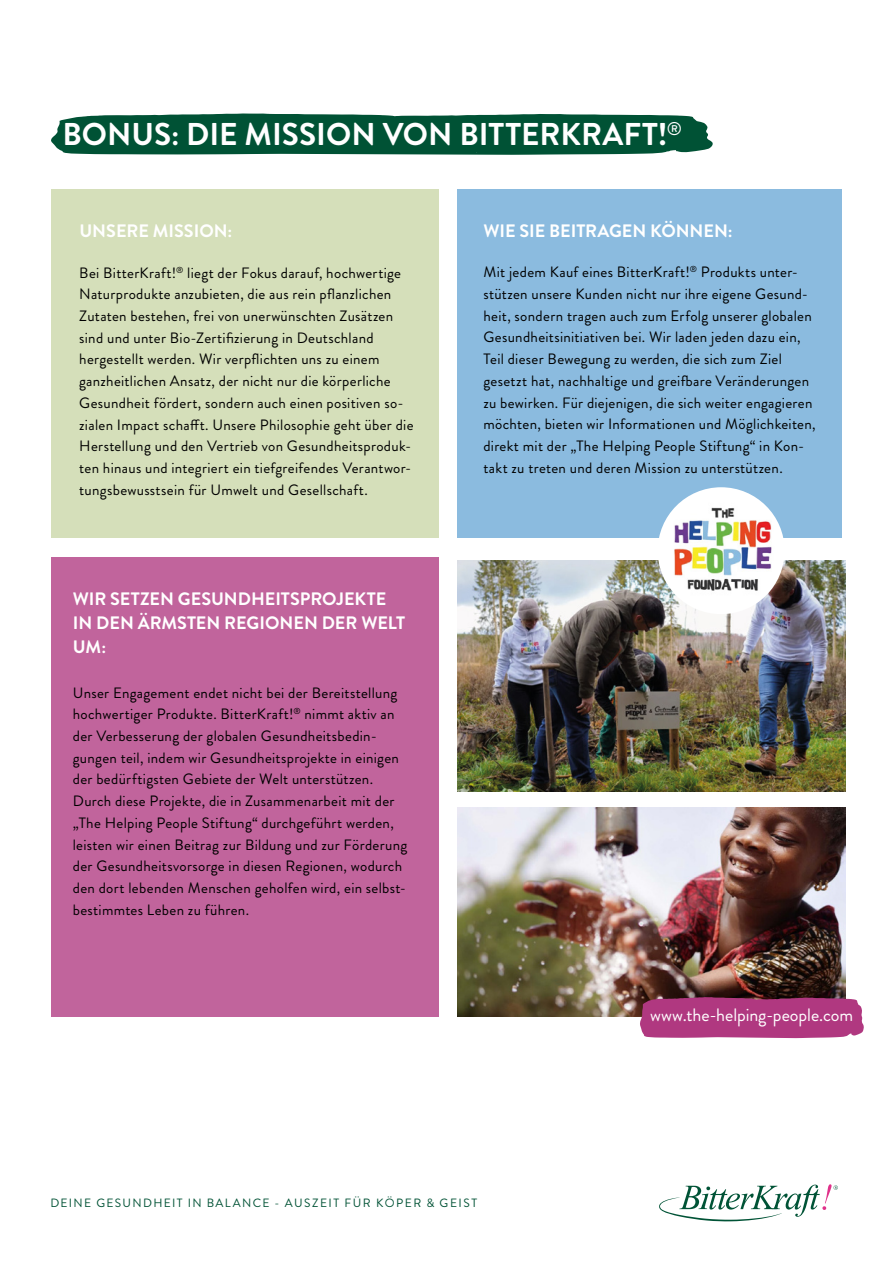
<style>
.page{position:relative;width:893px;height:1263px;background:#fff}
.page>*{position:absolute;margin:0;border:0;box-sizing:border-box;transform-origin:0 0}
.t1{font:700 31.5px "Brandon Grotesque";color:#fff}
.t2{font:700 18px/23.7px "Brandon Grotesque";color:#fff}
.t3{font:18px "Brandon Grotesque";color:#fff}
.t4{font:15px/21.8px "Brandon Grotesque";letter-spacing:.02em;color:#000}
.t5{font:12px "Brandon Grotesque";letter-spacing:.115em;color:#005235}
</style>
<div class="page">
<svg style="left:659px;top:1184px;width:179px;height:37px"></svg>
<svg style="left:51px;top:113px;width:662px;height:42px;background:#166146"></svg>
<img style="left:458px;top:808px;width:387px;height:209px">
<div style="left:51px;top:189px;width:387px;height:349px;background:#d5dfba"></div>
<div style="left:51px;top:557px;width:387px;height:460px;background:#c1649c"></div>
<div style="left:458px;top:189px;width:384px;height:349px;background:#8bbbdf"></div>
<img style="left:458px;top:560px;width:387px;height:232px">
<img style="left:658px;top:487px;width:127px;height:127px;border-radius:63px">
<svg style="left:640px;top:997px;width:224px;height:41px;background:#ae3d80"></svg>
<h1 class="t1" style="left:62px;top:113px;width:621px">BONUS: DIE MISSION VON BITTERKRAFT!<sup>®</sup></h1>
<p class="t2" style="left:79px;top:219px;width:154px">UNSERE MISSION:</p>
<p class="t4" style="left:79px;top:262px;width:336px">Bei BitterKraft!<sup>®</sup> liegt der Fokus darauf, hochwertige Naturprodukte anzubieten, die aus rein pflanzlichen Zutaten bestehen, frei von unerwünschten Zusätzen sind und unter Bio-Zertifizierung in Deutschland hergestellt werden. Wir verpflichten uns zu einem ganzheitlichen Ansatz, der nicht nur die körperliche Gesundheit fördert, sondern auch einen positiven so&shy;zialen Impact schafft. Unsere Philosophie geht über die Herstellung und den Vertrieb von Gesundheitsproduk&shy;ten hinaus und integriert ein tiefgreifendes Verantwor&shy;tungsbewusstsein für Umwelt und Gesellschaft.</p>
<p class="t2" style="left:73px;top:587px;width:334px">WIR SETZEN GESUNDHEITSPROJEKTE<br>IN DEN ÄRMSTEN REGIONEN DER WELT<br>UM:</p>
<p class="t4" style="left:73px;top:682px;width:336px">Unser Engagement endet nicht bei der Bereitstellung hochwertiger Produkte. BitterKraft!<sup>®</sup> nimmt aktiv an der Verbesserung der globalen Gesundheitsbedin&shy;gungen teil, indem wir Gesundheitsprojekte in einigen der bedürftigsten Gebiete der Welt unterstützen.<br>Durch diese Projekte, die in Zusammenarbeit mit der „The Helping People Stiftung“ durchgeführt werden, leisten wir einen Beitrag zur Bildung und zur Förderung der Gesundheitsvorsorge in diesen Regionen, wodurch den dort lebenden Menschen geholfen wird, ein selbst&shy;bestimmtes Leben zu führen.</p>
<p class="t2" style="left:484px;top:219px;width:251px">WIE SIE BEITRAGEN KÖNNEN:</p>
<p class="t4" style="left:483px;top:262px;width:334px">Mit jedem Kauf eines BitterKraft!<sup>®</sup> Produkts unter&shy;stützen unsere Kunden nicht nur ihre eigene Gesund&shy;heit, sondern tragen auch zum Erfolg unserer globalen Gesundheitsinitiativen bei. Wir laden jeden dazu ein, Teil dieser Bewegung zu werden, die sich zum Ziel gesetzt hat, nachhaltige und greifbare Veränderungen zu bewirken. Für diejenigen, die sich weiter engagieren möchten, bieten wir Informationen und Möglichkeiten, direkt mit der „The Helping People Stiftung“ in Kon&shy;takt zu treten und deren Mission zu unterstützen.</p>
<p class="t3" style="left:650px;top:1003px;width:204px">www.the-helping-people.com</p>
<p class="t5" style="left:50px;top:1195px;width:428px">DEINE GESUNDHEIT IN BALANCE - AUSZEIT FÜR KÖPER &amp; GEIST</p>
</div>
